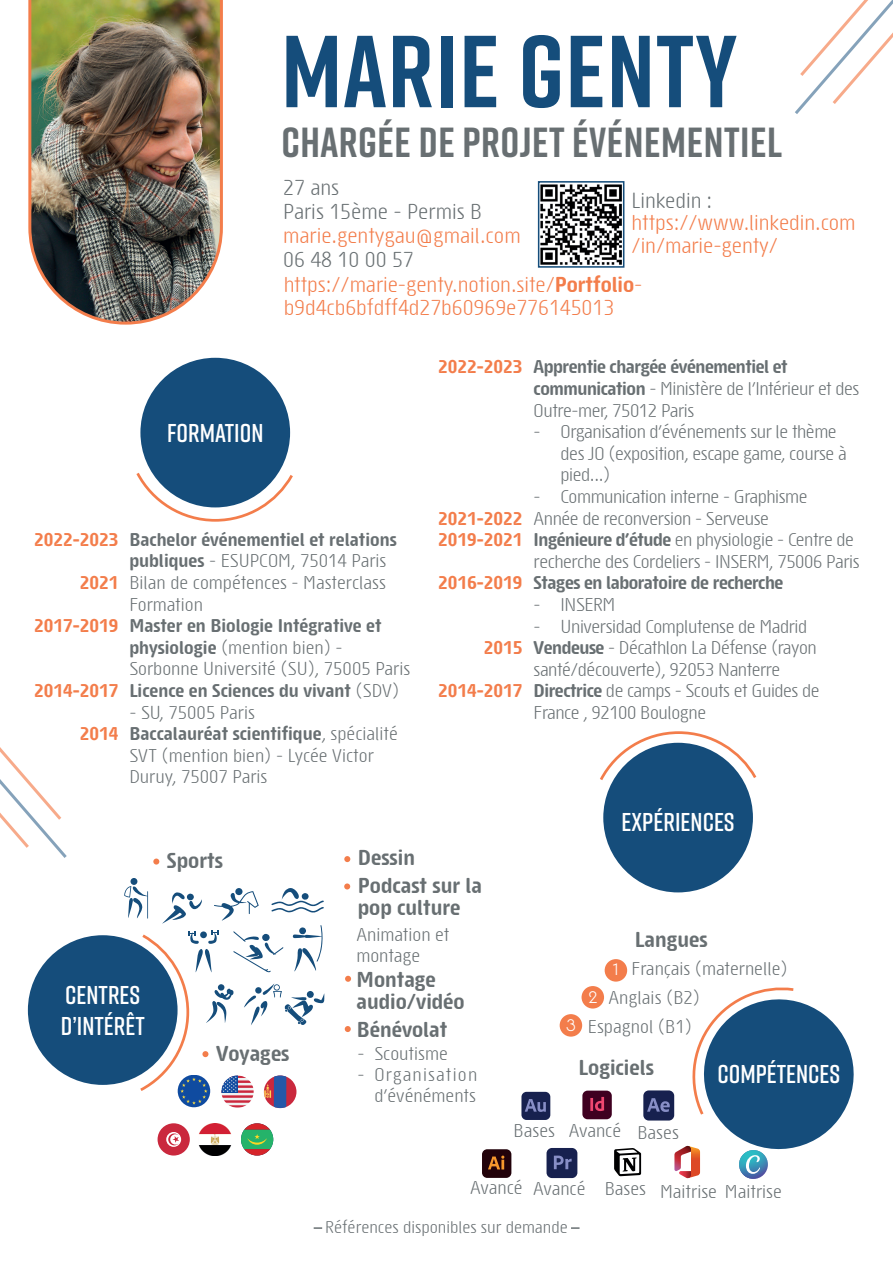
<style>
.page{position:relative;width:893px;height:1263px;background:#fff}
.page>*{position:absolute;margin:0;border:0;box-sizing:border-box;transform-origin:0 0}
.t1{font:700 102px "Rift";letter-spacing:.015em;color:#154d7b}
.t2{font:700 42px "Rift";letter-spacing:.015em;color:#686f72}
.t3{font:600 25.8px/30.9px "Rift";color:#fff}
.t4{font:21px/22.5px "Sys TT";letter-spacing:-.005em;color:#f37d4b}
.t5{font:700 21px/22.5px "Sys TT";color:#686f72}
.t6{font:21px/24px "Sys TT";color:#686f72}
.t7{font:18px/21.6px "Sys TT";letter-spacing:-.025em;color:#686f72}
.t8{font:18px/21.6px "Sys TT";color:#686f72}
.t9{font:700 18px/21.6px "Sys TT";color:#686f72}
.t10{font:700 18px/21.6px "Sys TT";color:#f37d4b}
.t11{font:700 18px "Sys TT";letter-spacing:-.025em;color:#686f72}
.t12{font:18px/21px "Sys TT";letter-spacing:.045em;color:#686f72;text-align:right}
.t13{font:18px "Paris 2024 Variable Regular";color:#fff}
.t14{font:16.5px "Sys TT";color:#686f72}
.s1{font-weight:700}
.s2{font-weight:400}
</style>
<div class="page">
<svg style="left:314px;top:1227px;width:8px;height:2px"></svg>
<svg style="left:571px;top:1227px;width:8px;height:2px"></svg>
<div style="left:140px;top:358px;width:150px;height:149px;background:#154d7b;border-radius:50%"></div>
<svg style="left:136px;top:470px;width:157px;height:52px"></svg>
<svg style="left:600px;top:731px;width:157px;height:52px"></svg>
<img style="left:28px;top:0;width:195px;height:325px">
<div style="left:28px;top:935px;width:150px;height:150px;background:#154d7b;border-radius:50%"></div>
<div style="left:603px;top:743px;width:150px;height:149px;background:#154d7b;border-radius:50%"></div>
<img style="left:541px;top:184px;width:80px;height:81px">
<div style="left:538px;top:181px;width:86px;height:87px;border:2px solid #154d7b"></div>
<div style="left:482px;top:1149px;width:29px;height:29px;background:#22020a;border-radius:5px"></div>
<svg style="left:488px;top:1155px;width:16px;height:14px"></svg>
<div style="left:582px;top:1090px;width:30px;height:29px;background:#3f0020;border-radius:5px"></div>
<svg style="left:590px;top:1097px;width:14px;height:14px"></svg>
<div style="left:546px;top:1148px;width:31px;height:30px;background:#17214f;border-radius:5px"></div>
<svg style="left:554px;top:1155px;width:18px;height:14px"></svg>
<div style="left:643px;top:1090px;width:31px;height:30px;background:#17214f;border-radius:5px"></div>
<div style="left:521px;top:1092px;width:29px;height:28px;background:#17214f;border-radius:5px"></div>
<svg style="left:525px;top:1099px;width:21px;height:13px"></svg>
<div style="left:560px;top:1014px;width:22px;height:23px;background:#f37d4b;border-radius:50%"></div>
<div style="left:582px;top:986px;width:22px;height:22px;background:#f37d4b;border-radius:50%"></div>
<div style="left:605px;top:959px;width:22px;height:22px;background:#f37d4b;border-radius:50%"></div>
<svg style="left:795px;top:0;width:98px;height:114px"></svg>
<svg style="left:0;top:747px;width:67px;height:111px"></svg>
<div style="left:130px;top:878px;width:7px;height:7px;background:#154d7b;border-radius:50%"></div>
<div style="left:178px;top:1075px;width:32px;height:32px;background:#0f4ba0;border-radius:16px"></div>
<hr style="left:221px;top:1105px;width:33px;height:3px;background:#ca283d;border-radius:16px">
<div style="left:274px;top:1075px;width:12px;height:33px;background:#2558a8"></div>
<img style="left:199px;top:1123px;width:32px;height:32px">
<svg style="left:158px;top:1123px;width:32px;height:32px"></svg>
<svg style="left:241px;top:1123px;width:32px;height:32px"></svg>
<svg style="left:345px;top:1026px;width:6px;height:6px"></svg>
<svg style="left:344px;top:883px;width:6px;height:6px"></svg>
<svg style="left:345px;top:976px;width:6px;height:6px"></svg>
<svg style="left:344px;top:856px;width:6px;height:6px"></svg>
<svg style="left:124px;top:886px;width:200px;height:219px"></svg>
<svg style="left:153px;top:858px;width:6px;height:6px"></svg>
<svg style="left:614px;top:1148px;width:27px;height:28px"></svg>
<svg style="left:647px;top:987px;width:207px;height:191px"></svg>
<h1 class="t1" style="left:281px;top:-2px;width:458px">MARIE GENTY</h1>
<h2 class="t2" style="left:281px;top:112px;width:502px">CHARGÉE DE PROJET ÉVÉNEMENTIEL</h2>
<p class="t6" style="left:283px;top:175px;width:200px">27 ans<br>Paris 15ème - Permis B</p>
<p class="t4" style="left:283px;top:223px;width:239px">marie.gentygau@gmail.com</p>
<p class="t6" style="left:283px;top:247px;width:132px">06 48 10 00 57</p>
<p class="t6" style="left:632px;top:187px;width:82px">Linkedin :</p>
<p class="t4" style="left:632px;top:210px;width:225px">https://www.linkedin.com /in/marie-genty/</p>
<p class="t4" style="left:284px;top:273px;width:360px">https://marie-genty.notion.site/<span class="s1">Portfolio&shy;</span>b9d4cb6bfdff4d27b60969e776145013</p>
<p class="t10" style="left:34px;top:528px;width:86px">2022-2023</p>
<p class="t10" style="left:80px;top:571px;width:40px">2021</p>
<p class="t10" style="left:34px;top:614px;width:86px">2017-2019</p>
<p class="t10" style="left:34px;top:679px;width:86px">2014-2017</p>
<p class="t10" style="left:80px;top:722px;width:40px">2014</p>
<h3 class="t3" style="left:167px;top:416px;width:98px">FORMATION</h3>
<p class="t10" style="left:438px;top:355px;width:86px">2022-2023</p>
<p class="t8" style="left:129px;top:528px;width:269px"><span class="s1">Bachelor événementiel et relations publiques</span> - ESUPCOM, 75014 Paris<br>Bilan de compétences - Masterclass<br>Formation</p>
<p class="t9" style="left:129px;top:614px;width:282px">Master en Biologie Intégrative et physiologie <span class="s2">(mention bien) - Sorbonne Université (SU), 75005 Paris </span>Licence en Sciences du vivant <span class="s2">(SDV)</span></p>
<p class="t8" style="left:129px;top:700px;width:270px">- SU, 75005 Paris<br><span class="s1">Baccalauréat scientifique</span>, spécialité<br>SVT (mention bien) - Lycée Victor<br>Duruy, 75007 Paris</p>
<p class="t5" style="left:167px;top:848px;width:57px">Sports</p>
<p class="t5" style="left:358px;top:846px;width:58px">Dessin</p>
<p class="t10" style="left:438px;top:506px;width:86px">2021-2022<br>2019-2021</p>
<p class="t10" style="left:438px;top:571px;width:86px">2016-2019</p>
<p class="t10" style="left:484px;top:636px;width:40px">2015</p>
<p class="t10" style="left:438px;top:679px;width:86px">2014-2017</p>
<p class="t5" style="left:358px;top:873px;width:126px">Podcast sur la pop culture</p>
<p class="t7" style="left:534px;top:355px;width:327px"><span class="s1">Apprentie chargée événementiel et communication</span> - Ministère de l’Intérieur et des<br>Outre-mer, 75012 Paris</p>
<p class="t7" style="left:561px;top:420px;width:288px;text-indent:-27px">- Organisation d’événements sur le thème des JO (exposition, escape game, course à pied...)</p>
<p class="t7" style="left:534px;top:485px;width:327px">- Communication interne - Graphisme<br>Année de reconversion - Serveuse<br><span class="s1">Ingénieure d’étude</span> en physiologie - Centre de recherche des Cordeliers - INSERM, 75006 Paris</p>
<p class="t11" style="left:534px;top:571px;width:251px">Stages en laboratoire de recherche</p>
<p class="t7" style="left:534px;top:593px;width:83px">- INSERM</p>
<p class="t7" style="left:534px;top:614px;width:288px">- Universidad Complutense de Madrid <span class="s1">Vendeuse</span> - Décathlon La Défense (rayon santé/découverte), 92053 Nanterre <span class="s1">Directrice</span> de camps - Scouts et Guides de France , 92100 Boulogne</p>
<h3 class="t3" style="left:622px;top:806px;width:115px">EXPÉRIENCES</h3>
<h3 class="t3" style="left:61px;top:978px;width:86px">CENTRES<br>D’INTÉRÊT</h3>
<p class="t5" style="left:216px;top:1041px;width:75px">Voyages</p>
<p class="t8" style="left:356px;top:923px;width:95px;line-height:21px">Animation et montage</p>
<p class="t5" style="left:357px;top:967px;width:110px">Montage audio/vidéo</p>
<p class="t5" style="left:357px;top:1017px;width:92px">Bénévolat</p>
<p class="t8" style="left:357px;top:1042px;width:92px">- Scoutisme</p>
<p class="t12" style="left:357px;top:1063px;width:121px">- Organisation d’événéments</p>
<p class="t13" style="left:566px;top:1014px;width:11px">3</p>
<p class="t5" style="left:635px;top:927px;width:74px">Langues</p>
<p class="t8" style="left:632px;top:957px;width:158px">Français (maternelle)</p>
<p class="t8" style="left:608px;top:986px;width:93px">Anglais (B2)</p>
<p class="t8" style="left:588px;top:1014px;width:106px">Espagnol (B1)</p>
<p class="t13" style="left:613px;top:958px;width:7px">1</p>
<p class="t13" style="left:588px;top:986px;width:10px">2</p>
<p class="t5" style="left:579px;top:1055px;width:77px">Logiciels</p>
<p class="t8" style="left:514px;top:1119px;width:167px">Bases Avancé Bases</p>
<h3 class="t3" style="left:717px;top:1058px;width:124px">COMPÉTENCES</h3>
<p class="t8" style="left:470px;top:1176px;width:117px">Avancé Avancé</p>
<p class="t8" style="left:660px;top:1179px;width:123px">Maitrise Maitrise</p>
<p class="t7" style="left:605px;top:1176px;width:43px">Bases</p>
<p class="t14" style="left:325px;top:1216px;width:244px">Références disponibles sur demande</p>
</div>
